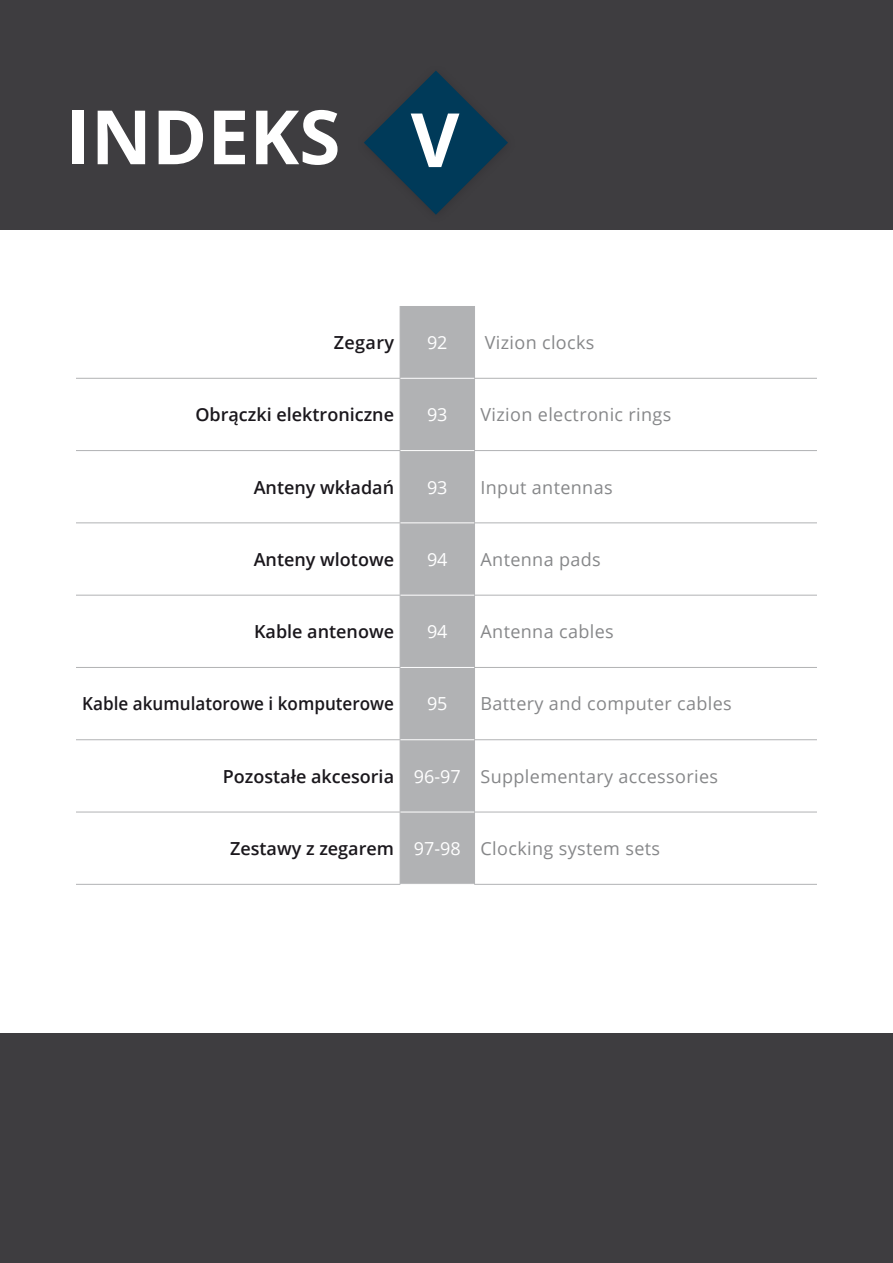
<style>
.page{position:relative;width:893px;height:1263px;background:#fff}
.page>*{position:absolute;margin:0;border:0;box-sizing:border-box;transform-origin:0 0}
.t1{font:700 75px "Open Sans";color:#fff}
.t2{font:18px "Open Sans";letter-spacing:.02em;color:#868789}
.t3{font:600 18px "Open Sans";color:#1a171c}
.t4{font:600 18px "Open Sans";color:#1a171c;scale:.95 1}
.t5{font:18px "Open Sans";color:#fff}
.s1{font-weight:600;color:#1a171c}
.s2{color:#fff}
</style>
<div class="page">
<div style="left:0;top:1033px;width:893px;height:230px;background:#3e3d40"></div>
<div style="left:0;top:0;width:893px;height:230px;background:#3e3d40"></div>
<div style="left:401px;top:306px;width:73px;height:578px;background:#b1b2b4"></div>
<hr style="left:400px;top:306px;width:1px;height:72px;background:#b1b2b4">
<hr style="left:76px;top:378px;width:324px;height:1px;background:#b1b2b4">
<hr style="left:400px;top:379px;width:1px;height:71px;background:#b1b2b4">
<hr style="left:474px;top:378px;width:343px;height:1px;background:#b1b2b4">
<hr style="left:76px;top:450px;width:324px;height:1px;background:#b1b2b4">
<hr style="left:400px;top:451px;width:1px;height:71px;background:#b1b2b4">
<hr style="left:474px;top:450px;width:343px;height:1px;background:#b1b2b4">
<hr style="left:76px;top:522px;width:324px;height:1px;background:#b1b2b4">
<hr style="left:400px;top:523px;width:1px;height:72px;background:#b1b2b4">
<hr style="left:474px;top:522px;width:343px;height:1px;background:#b1b2b4">
<hr style="left:76px;top:595px;width:324px;height:1px;background:#b1b2b4">
<hr style="left:400px;top:595px;width:1px;height:72px;background:#b1b2b4">
<hr style="left:474px;top:595px;width:343px;height:1px;background:#b1b2b4">
<hr style="left:76px;top:667px;width:324px;height:1px;background:#b1b2b4">
<hr style="left:400px;top:668px;width:1px;height:71px;background:#b1b2b4">
<hr style="left:474px;top:667px;width:343px;height:1px;background:#b1b2b4">
<hr style="left:76px;top:739px;width:324px;height:1px;background:#b1b2b4">
<hr style="left:400px;top:740px;width:1px;height:72px;background:#b1b2b4">
<hr style="left:474px;top:739px;width:343px;height:1px;background:#b1b2b4">
<hr style="left:76px;top:812px;width:324px;height:1px;background:#b1b2b4">
<hr style="left:400px;top:812px;width:1px;height:72px;background:#b1b2b4">
<hr style="left:474px;top:812px;width:343px;height:1px;background:#b1b2b4">
<hr style="left:76px;top:884px;width:324px;height:1px;background:#b1b2b4">
<hr style="left:474px;top:884px;width:343px;height:1px;background:#b1b2b4">
<hr style="left:400px;top:378px;width:74px;height:1px;background:#fff">
<hr style="left:400px;top:450px;width:74px;height:1px;background:#fff">
<hr style="left:400px;top:522px;width:74px;height:1px;background:#fff">
<hr style="left:400px;top:595px;width:74px;height:1px;background:#fff">
<hr style="left:400px;top:667px;width:74px;height:1px;background:#fff">
<hr style="left:400px;top:739px;width:74px;height:1px;background:#fff">
<hr style="left:400px;top:812px;width:74px;height:1px;background:#fff">
<hr style="left:474px;top:306px;width:1px;height:72px;background:#b1b2b4">
<hr style="left:474px;top:379px;width:1px;height:71px;background:#b1b2b4">
<hr style="left:474px;top:451px;width:1px;height:71px;background:#b1b2b4">
<hr style="left:474px;top:523px;width:1px;height:72px;background:#b1b2b4">
<hr style="left:474px;top:595px;width:1px;height:72px;background:#b1b2b4">
<hr style="left:474px;top:668px;width:1px;height:71px;background:#b1b2b4">
<hr style="left:474px;top:740px;width:1px;height:72px;background:#b1b2b4">
<hr style="left:474px;top:812px;width:1px;height:72px;background:#b1b2b4">
<svg style="left:364px;top:71px;width:144px;height:144px"></svg>
<h1 class="t1" style="left:66px;top:84px;width:276px">INDEKS</h1>
<h1 class="t1" style="left:411px;top:87px;width:50px">V</h1>
<p class="t3" style="left:334px;top:330px;width:62px">Zegary</p>
<p class="t5" style="left:427px;top:335px;width:22px">92</p>
<p class="t2" style="left:485px;top:335px;width:111px">Vizion clocks</p>
<p class="t3" style="left:195px;top:402px;width:200px">Obrączki elektroniczne</p>
<p class="t5" style="left:427px;top:408px;width:22px">93</p>
<p class="t2" style="left:480px;top:408px;width:192px">Vizion electronic rings</p>
<p class="t3" style="left:254px;top:475px;width:142px">Anteny wkładań</p>
<p class="t5" style="left:427px;top:480px;width:22px">93</p>
<p class="t2" style="left:480px;top:480px;width:134px">Input antennas</p>
<p class="t3" style="left:254px;top:547px;width:142px">Anteny wlotowe</p>
<p class="t5" style="left:427px;top:552px;width:22px">94</p>
<p class="t2" style="left:480px;top:552px;width:122px">Antenna pads</p>
<p class="t3" style="left:254px;top:619px;width:142px">Kable antenowe</p>
<p class="t5" style="left:427px;top:624px;width:22px">94</p>
<p class="t2" style="left:480px;top:624px;width:135px">Antenna cables</p>
<p class="t4" style="left:82px;top:692px;width:330px">Kable akumulatorowe i komputerowe</p>
<p class="t5" style="left:427px;top:697px;width:22px">95</p>
<p class="t2" style="left:480px;top:697px;width:253px">Battery and computer cables</p>
<p class="t2" style="left:223px;top:769px;width:497px"><span class="s1">Pozostałe akcesoria</span> <span class="s2">96-97</span> Supplementary accessories</p>
<p class="t2" style="left:230px;top:841px;width:432px"><span class="s1">Zestawy z zegarem</span> <span class="s2">97-98</span> Clocking system sets</p>
</div>
